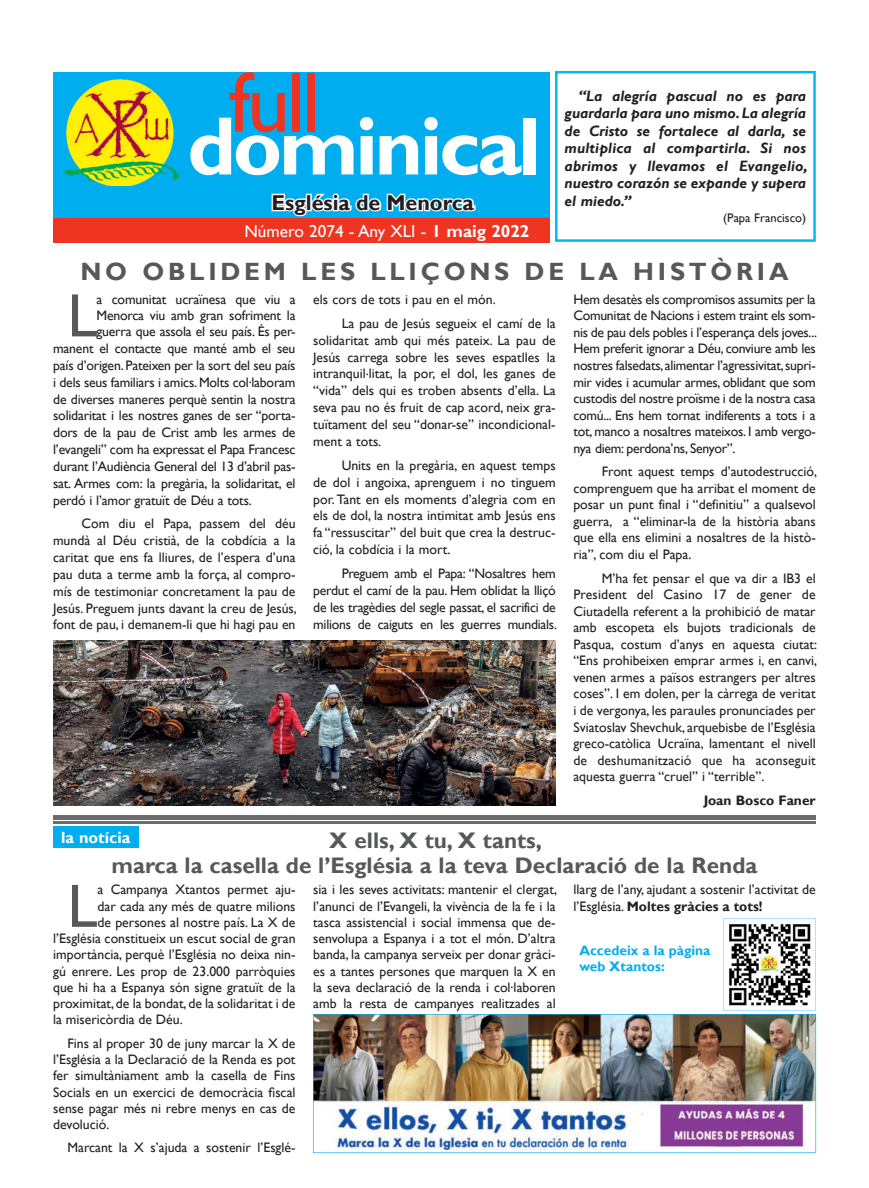
<style>
.page{position:relative;width:869px;height:1188px;background:#fff}
.page>*{position:absolute;margin:0;border:0;box-sizing:border-box;transform-origin:0 0}
.t1{font:86.12px "Gill Sans";color:#ef3522}
.t2{font:700 83.25px "Gill Sans";letter-spacing:-.04em;color:#fff}
.t3{font:61.38px "Gill Sans";color:#57585a}
.t4{font:700 25px "Gill Sans";letter-spacing:.15em;color:#57585a}
.t5{font:700 22.5px/25px "Gill Sans";color:#57585a;text-align:center}
.t6{font:700 21.5px "Gill Sans";color:#231f20}
.t7{font:17.25px "Gill Sans";color:#fff}
.t8{font:700 16.25px "Gill Sans";color:#fff}
.t9{font:italic 700 15px/17.5px "Gill Sans";color:#231f20;text-align:justify}
.t10{font:13.75px/16.5px "Gill Sans";color:#231f20;text-align:justify}
.t11{font:700 13.75px/16.2px "Gill Sans";color:#00aeef}
.t12{font:700 13.75px "Gill Sans";color:#231f20}
.t13{font:12.5px "Gill Sans";color:#231f20}
.s1{font-weight:700}
</style>
<div class="page">
<div style="left:53px;top:72px;width:496px;height:171px;background:#00aeef"></div>
<svg style="left:271px;top:193px;width:205px;height:24px"></svg>
<div style="left:53px;top:218px;width:496px;height:25px;background:#ef3522"></div>
<img style="left:63px;top:79px;width:115px;height:107px">
<div style="left:53px;top:826px;width:85px;height:21px;background:#00aeef"></div>
<svg style="left:555px;top:71px;width:260px;height:171px"></svg>
<img style="left:313px;top:1014px;width:502px;height:138px">
<hr style="left:53px;top:815px;width:762px;height:2px;background:#6c6d70">
<hr style="left:53px;top:818px;width:762px;height:1px;background:#6c6d70">
<hr style="left:53px;top:820px;width:762px;height:2px;background:#6c6d70">
<img style="left:53px;top:640px;width:502px;height:164px">
<svg style="left:723px;top:918px;width:92px;height:92px"></svg>
<h1 class="t1" style="left:229px;top:53px;width:93px">full</h1>
<h2 class="t2" style="left:187px;top:96px;width:354px">dominical</h2>
<h3 class="t6" style="left:271px;top:189px;width:204px">Església de Menorca</h3>
<p class="t7" style="left:244px;top:221px;width:286px">Número 2074 - Any XLI - <span class="s1">1 maig 2022</span></p>
<p class="t9" style="left:564px;top:87px;width:244px;text-indent:14px">“La alegría pascual no es para guardarla para uno mismo. La alegría de Cristo se fortalece al darla, se multiplica al compartirla. Si nos abrimos y llevamos el Evangelio, nuestro corazón se expande y supera el miedo.”</p>
<p class="t13" style="left:723px;top:211px;width:84px">(Papa Francisco)</p>
<h3 class="t4" style="left:80px;top:256px;width:709px">NO OBLIDEM LES LLIÇONS DE LA HISTÒRIA</h3>
<h3 class="t3" style="left:67px;top:280px;width:32px">L</h3>
<p class="t10" style="left:96px;top:291px;width:200px">a comunitat ucraïnesa que viu a</p>
<p class="t10" style="left:96px;top:307px;width:200px">Menorca viu amb gran sofriment la</p>
<p class="t10" style="left:96px;top:323px;width:200px">guerra que assola el seu país. És per-</p>
<p class="t10" style="left:53px;top:340px;width:244px">manent el contacte que manté amb el seu</p>
<p class="t10" style="left:53px;top:357px;width:244px">país d’origen. Pateixen per la sort del seu país</p>
<p class="t10" style="left:53px;top:374px;width:244px">i dels seus familiars i amics. Molts col.laboram</p>
<p class="t10" style="left:53px;top:391px;width:244px">de diverses maneres perquè sentin la nostra</p>
<p class="t10" style="left:53px;top:407px;width:244px">solidaritat i les nostres ganes de ser “porta-</p>
<p class="t10" style="left:53px;top:424px;width:244px">dors de la pau de Crist amb les armes de</p>
<p class="t10" style="left:53px;top:441px;width:244px">l’evangeli” com ha expressat el Papa Francesc</p>
<p class="t10" style="left:53px;top:458px;width:244px">durant l’Audiència General del 13 d’abril pas-</p>
<p class="t10" style="left:53px;top:475px;width:244px">sat. Armes com: la pregària, la solidaritat, el</p>
<p class="t10" style="left:53px;top:492px;width:200px">perdó i l’amor gratuït de Déu a tots.</p>
<p class="t10" style="left:53px;top:515px;width:245px;text-indent:28px">Com diu el Papa, passem del déu mundà al Déu cristià, de la cobdícia a la caritat que ens fa lliures, de l’espera d’una pau duta a terme amb la força, al compro&shy;mís de testimoniar concretament la pau de Jesús. Preguem junts davant la creu de Jesús, font de pau, i demanem-li que hi hagi pau en</p>
<p class="t10" style="left:341px;top:287px;width:215px;line-height:24px;text-indent:-28px">els cors de tots i pau en el món.<br>La pau de Jesús segueix el camí de la</p>
<p class="t10" style="left:313px;top:332px;width:244px;line-height:16.9px">solidaritat amb qui més pateix. La pau de Jesús carrega sobre les seves espatlles la intranquil.litat, la por, el dol, les ganes de “vida” dels qui es troben absents d’ella. La seva pau no és fruit de cap acord, neix gra&shy;tuïtament del seu “donar-se” incondicional&shy;ment a tots.</p>
<p class="t10" style="left:313px;top:457px;width:244px;line-height:16.9px;text-indent:28px">Units en la pregària, en aquest temps de dol i angoixa, aprenguem i no tinguem por. Tant en els moments d’alegria com en els de dol, la nostra intimitat amb Jesús ens fa “ressuscitar” del buit que crea la destruc&shy;ció, la cobdícia i la mort.</p>
<p class="t10" style="left:313px;top:565px;width:245px;line-height:16.9px;text-indent:28px">Preguem amb el Papa: “Nosaltres hem perdut el camí de la pau. Hem oblidat la lliçó de les tragèdies del segle passat, el sacrifici de milions de caiguts en les guerres mundials.</p>
<p class="t10" style="left:573px;top:291px;width:245px">Hem desatès els compromisos assumits per la Comunitat de Nacions i estem traint els som&shy;nis de pau dels pobles i l’esperança dels joves...<br>Hem preferit ignorar a Déu, conviure amb les nostres falsedats, alimentar l’agressivitat, supri&shy;mir vides i acumular armes, oblidant que som custodis del nostre proïsme i de la nostra casa comú... Ens hem tornat indiferents a tots i a tot, manco a nosaltres mateixos. I amb vergo&shy;nya diem: perdona’ns, Senyor”.</p>
<p class="t10" style="left:573px;top:463px;width:245px;text-indent:28px">Front aquest temps d’autodestrucció, comprenguem que ha arribat el moment de posar un punt final i “definitiu” a qualsevol guerra, a “eliminar-la de la història abans que ella ens elimini a nosaltres de la histò&shy;ria”, com diu el Papa.</p>
<p class="t10" style="left:573px;top:570px;width:245px;text-indent:28px">M’ha fet pensar el que va dir a IB3 el President del Casino 17 de gener de Ciutadella referent a la prohibició de matar amb escopeta els bujots tradicionals de Pasqua, costum d’anys en aquesta ciutat: “Ens prohibeixen emprar armes i, en canvi, venen armes a països estrangers per altres coses”. I em dolen, per la càrrega de veritat i de vergonya, les paraules pronunciades per Sviatoslav Shevchuk, arquebisbe de l’Església greco-catòlica Ucraïna, lamentant el nivell de deshumanització que ha aconseguit aquesta guerra “cruel” i “terrible”.</p>
<p class="t12" style="left:703px;top:791px;width:113px">Joan Bosco Faner</p>
<p class="t8" style="left:61px;top:827px;width:71px">la notícia</p>
<h3 class="t5" style="left:111px;top:828px;width:647px">X ells, X tu, X tants,<br>marca la casella de l’Església a la teva Declaració de la Renda</h3>
<h3 class="t3" style="left:67px;top:870px;width:32px">L</h3>
<p class="t10" style="left:97px;top:881px;width:199px">a Campanya Xtantos permet aju-</p>
<p class="t10" style="left:97px;top:897px;width:199px">dar cada any més de quatre milions</p>
<p class="t10" style="left:97px;top:913px;width:199px">de persones al nostre país. La X de</p>
<p class="t10" style="left:53px;top:930px;width:244px">l’Església constitueix un escut social de gran</p>
<p class="t10" style="left:53px;top:946px;width:244px">importància, perquè l’Església no deixa nin-</p>
<p class="t10" style="left:53px;top:962px;width:244px">gú enrere. Les prop de 23.000 parròquies</p>
<p class="t10" style="left:53px;top:978px;width:244px">que hi ha a Espanya són signe gratuït de la</p>
<p class="t10" style="left:53px;top:995px;width:244px">proximitat, de la bondat, de la solidaritat i de</p>
<p class="t10" style="left:53px;top:1011px;width:131px">la misericòrdia de Déu.</p>
<p class="t10" style="left:53px;top:1034px;width:244px;text-indent:14px">Fins al proper 30 de juny marcar la X de l’Església a la Declaració de la Renda es pot fer simultàniament amb la casella de Fins Socials en un exercici de democràcia fiscal sense pagar més ni rebre menys en cas de devolució.</p>
<p class="t10" style="left:67px;top:1139px;width:229px">Marcant la X s’ajuda a sostenir l’Esglé-</p>
<p class="t10" style="left:313px;top:881px;width:245px">sia i les seves activitats: mantenir el clergat, l’anunci de l’Evangeli, la vivència de la fe i la tasca assistencial i social immensa que de&shy;senvolupa a Espanya i a tot el món. D’altra banda, la campanya serveix per donar gràci&shy;es a tantes persones que marquen la X en la seva declaració de la renda i col.laboren amb la resta de campanyes realitzades al</p>
<p class="t10" style="left:573px;top:881px;width:244px">llarg de l’any, ajudant a sostenir l’activitat de l’Església. <span class="s1">Moltes gràcies a tots!</span></p>
<p class="t11" style="left:579px;top:941px;width:133px">Accedeix a la pàgina web Xtantos:</p>
</div>
